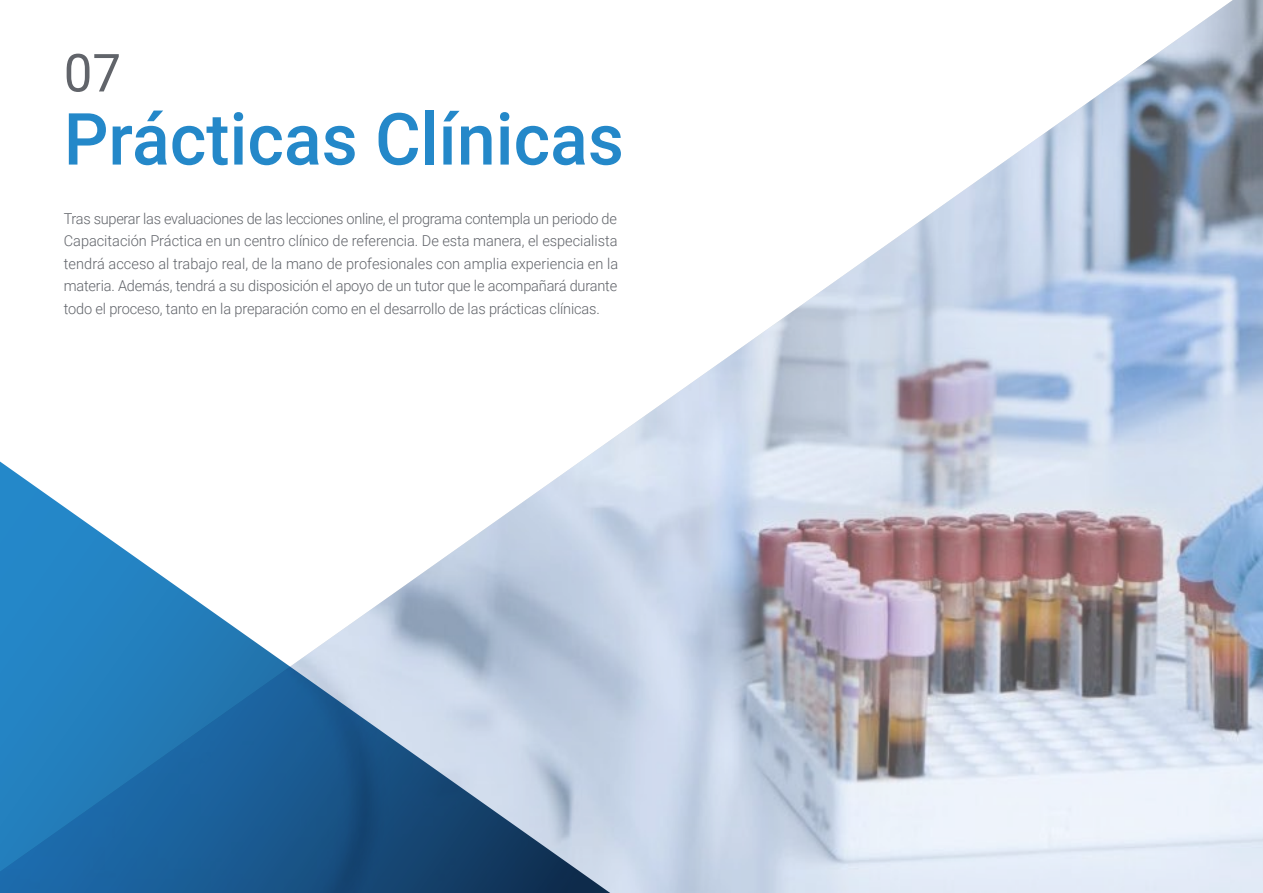
<style>
.page{position:relative;width:1263px;height:893px;background:#fff}
.page>*{position:absolute;margin:0;border:0;box-sizing:border-box;transform-origin:0 0}
.t1{font:500 72px "Roboto";color:#2488c9}
.t2{font:52.5px "Roboto";color:#61646a}
.t3{font:300 15px/22.5px "Roboto";letter-spacing:-.01em;color:#61646a;text-align:justify}
</style>
<div class="page">
<img style="left:602px;top:0;width:661px;height:893px">
<svg style="left:0;top:446px;width:640px;height:447px"></svg>
<h2 class="t2" style="left:64px;top:36px;width:59px">07</h2>
<h1 class="t1" style="left:64px;top:89px;width:562px">Prácticas Clínicas</h1>
<p class="t3" style="left:64px;top:207px;width:556px">Tras superar las evaluaciones de las lecciones online, el programa contempla un periodo de Capacitación Práctica en un centro clínico de referencia. De esta manera, el especialista tendrá acceso al trabajo real, de la mano de profesionales con amplia experiencia en la materia. Además, tendrá a su disposición el apoyo de un tutor que le acompañará durante todo el proceso, tanto en la preparación como en el desarrollo de las prácticas clínicas.</p>
</div>
